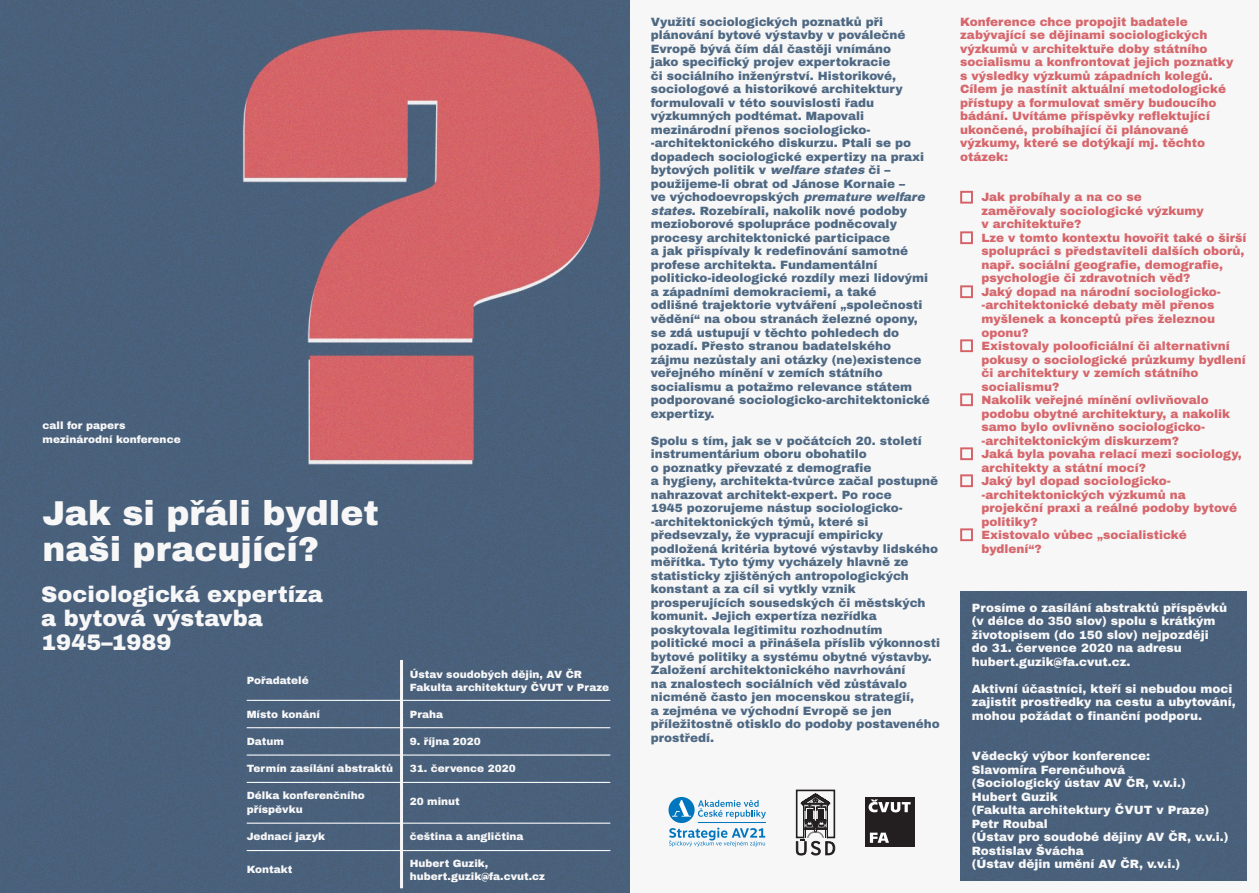
<style>
.page{position:relative;width:1259px;height:893px;background:#fff}
.page>*{position:absolute;margin:0;border:0;box-sizing:border-box;transform-origin:0 0}
.t1{font:900 34.5px/36px "Archivo";color:#f7f7f8}
.t2{font:900 22.5px/24px "Archivo";color:#f7f7f8}
.t3{font:900 12px/13.5px "Archivo";color:#4f6983}
.t4{font:900 12px/13.5px "Archivo";color:#d6676c}
.t5{font:900 12px/13.5px "Archivo";color:#f7f7f8}
.t6{font:900 10.5px/13.5px "Archivo";color:#f7f7f8}
.s1{font-style:italic}
</style>
<div class="page">
<div style="left:629px;top:0;width:630px;height:893px;background:#f7f7f8"></div>
<img style="left:0;top:0;width:629px;height:893px">
<hr style="left:400px;top:660px;width:3px;height:228px;background:#f7f7f8">
<hr style="left:247px;top:727px;width:363px;height:1px;background:#f7f7f8">
<hr style="left:247px;top:754px;width:363px;height:2px;background:#f7f7f8">
<hr style="left:247px;top:782px;width:363px;height:1px;background:#f7f7f8">
<hr style="left:247px;top:823px;width:363px;height:1px;background:#f7f7f8">
<hr style="left:247px;top:850px;width:363px;height:1px;background:#f7f7f8">
<hr style="left:247px;top:700px;width:363px;height:1px;background:#f7f7f8">
<div style="left:668px;top:797px;width:26px;height:26px;background:#0076be;border-radius:50%"></div>
<svg style="left:672px;top:800px;width:19px;height:17px"></svg>
<svg style="left:698px;top:800px;width:68px;height:18px"></svg>
<hr style="left:698px;top:822px;width:68px;height:1px;background:#0076be">
<svg style="left:669px;top:828px;width:96px;height:19px"></svg>
<div style="left:865px;top:797px;width:49px;height:50px;background:#231f20"></div>
<svg style="left:868px;top:799px;width:42px;height:13px"></svg>
<svg style="left:870px;top:833px;width:19px;height:10px"></svg>
<svg style="left:796px;top:790px;width:39px;height:65px"></svg>
<div style="left:960px;top:191px;width:13px;height:13px;border:2px solid #d56267"></div>
<div style="left:960px;top:231px;width:13px;height:13px;border:2px solid #d56267"></div>
<div style="left:960px;top:285px;width:13px;height:13px;border:2px solid #d56267"></div>
<div style="left:960px;top:339px;width:13px;height:13px;border:2px solid #d56267"></div>
<div style="left:960px;top:393px;width:13px;height:13px;border:2px solid #d56267"></div>
<div style="left:960px;top:447px;width:13px;height:13px;border:2px solid #d56267"></div>
<div style="left:960px;top:474px;width:13px;height:13px;border:2px solid #d56267"></div>
<div style="left:960px;top:528px;width:13px;height:13px;border:2px solid #d56267"></div>
<div style="left:960px;top:591px;width:286px;height:289px;background:#49607b"></div>
<p class="t6" style="left:43px;top:419px;width:85px">call for papers</p>
<p class="t6" style="left:43px;top:432px;width:140px">mezinárodní konference</p>
<p class="t1" style="left:43px;top:495px;width:338px">Jak si přáli bydlet naši pracující?</p>
<p class="t2" style="left:41px;top:582px;width:283px">Sociologická expertíza a bytová výstavba</p>
<p class="t2" style="left:41px;top:630px;width:132px">1945–1989</p>
<p class="t6" style="left:247px;top:673px;width:63px">Pořadatelé</p>
<p class="t6" style="left:247px;top:708px;width:75px">Místo konání</p>
<p class="t6" style="left:247px;top:735px;width:39px">Datum</p>
<p class="t6" style="left:247px;top:762px;width:148px">Termín zasílání abstraktů</p>
<p class="t6" style="left:247px;top:789px;width:120px">Délka konferenčního příspěvku</p>
<p class="t6" style="left:247px;top:829px;width:80px">Jednací jazyk</p>
<p class="t6" style="left:247px;top:862px;width:47px">Kontakt</p>
<p class="t6" style="left:410px;top:667px;width:174px">Ústav soudobých dějin, AV ČR</p>
<p class="t6" style="left:410px;top:681px;width:201px">Fakulta architektury ČVUT v Praze</p>
<p class="t6" style="left:410px;top:708px;width:35px">Praha</p>
<p class="t6" style="left:410px;top:735px;width:73px">9. října 2020</p>
<p class="t6" style="left:410px;top:762px;width:107px">31. července 2020</p>
<p class="t6" style="left:410px;top:795px;width:52px">20 minut</p>
<p class="t6" style="left:410px;top:829px;width:115px">čeština a angličtina</p>
<p class="t6" style="left:410px;top:856px;width:80px">Hubert Guzik,</p>
<p class="t6" style="left:410px;top:870px;width:137px">hubert.guzik@fa.cvut.cz</p>
<p class="t3" style="left:651px;top:15px;width:281px">Využití sociologických poznatků při plánování bytové výstavby v poválečné Evropě bývá čím dál častěji vnímáno<br>jako specifický projev expertokracie<br>či sociálního inženýrství. Historikové, sociologové a historikové architektury formulovali v této souvislosti řadu výzkumných podtémat. Mapovali mezinárodní přenos sociologicko--architektonického diskurzu. Ptali se po dopadech sociologické expertizy na praxi bytových politik v <span class="s1">welfare states</span> či – použijeme-li obrat od Jánose Kornaie –<br>ve východoevropských <span class="s1">premature welfare states</span>. Rozebírali, nakolik nové podoby mezioborové spolupráce podněcovaly procesy architektonické participace<br>a jak přispívaly k redefinování samotné profese architekta. Fundamentální politicko-ideologické rozdíly mezi lidovými a západními demokraciemi, a také<br>odlišné trajektorie vytváření „společnosti vědění“ na obou stranách železné opony, se zdá ustupují v těchto pohledech do pozadí. Přesto stranou badatelského zájmu nezůstaly ani otázky (ne)existence veřejného mínění v zemích státního socialismu a potažmo relevance státem podporované sociologicko-architektonické expertizy.</p>
<p class="t3" style="left:651px;top:434px;width:291px">Spolu s tím, jak se v počátcích 20. století instrumentárium oboru obohatilo<br>o poznatky převzaté z demografie<br>a hygieny, architekta-tvůrce začal postupně nahrazovat architekt-expert. Po roce<br>1945 pozorujeme nástup sociologicko--architektonických týmů, které si předsevzaly, že vypracují empiricky podložená kritéria bytové výstavby lidského měřítka. Tyto týmy vycházely hlavně ze statisticky zjištěných antropologických konstant a za cíl si vytkly vznik prosperujících sousedských či městských komunit. Jejich expertíza nezřídka poskytovala legitimitu rozhodnutím politické moci a přinášela příslib výkonnosti bytové politiky a systému obytné výstavby.<br>Založení architektonického navrhování<br>na znalostech sociálních věd zůstávalo nicméně často jen mocenskou strategií,<br>a zejména ve východní Evropě se jen příležitostně otisklo do podoby postaveného prostředí.</p>
<p class="t4" style="left:960px;top:15px;width:275px">Konference chce propojit badatele zabývající se dějinami sociologických výzkumů v architektuře doby státního socialismu a konfrontovat jejich poznatky s výsledky výzkumů západních kolegů.<br>Cílem je nastínit aktuální metodologické přístupy a formulovat směry budoucího bádání. Uvítáme příspěvky reflektující ukončené, probíhající či plánované výzkumy, které se dotýkají mj. těchto otázek:</p>
<p class="t4" style="left:981px;top:191px;width:224px">Jak probíhaly a na co se zaměřovaly sociologické výzkumy v architektuře?</p>
<p class="t4" style="left:981px;top:231px;width:267px">Lze v tomto kontextu hovořit také o širší spolupráci s představiteli dalších oborů, např. sociální geografie, demografie, psychologie či zdravotních věd?</p>
<p class="t4" style="left:981px;top:285px;width:241px">Jaký dopad na národní sociologicko--architektonické debaty měl přenos myšlenek a konceptů přes železnou oponu?</p>
<p class="t4" style="left:981px;top:339px;width:266px">Existovaly polooficiální či alternativní pokusy o sociologické průzkumy bydlení či architektury v zemích státního socialismu?</p>
<p class="t4" style="left:981px;top:393px;width:250px">Nakolik veřejné mínění ovlivňovalo podobu obytné architektury, a nakolik samo bylo ovlivněno sociologicko--architektonickým diskurzem?</p>
<p class="t4" style="left:981px;top:447px;width:262px">Jaká byla povaha relací mezi sociology, architekty a státní mocí?</p>
<p class="t4" style="left:981px;top:474px;width:257px">Jaký byl dopad sociologicko--architektonických výzkumů na projekční praxi a reálné podoby bytové politiky?</p>
<p class="t4" style="left:981px;top:528px;width:207px">Existovalo vůbec „socialistické bydlení“?</p>
<p class="t5" style="left:972px;top:601px;width:257px">Prosíme o zasílání abstraktů příspěvků (v délce do 350 slov) spolu s krátkým životopisem (do 150 slov) nejpozději do 31. července 2020 na adresu hubert.guzik@fa.cvut.cz.</p>
<p class="t5" style="left:972px;top:682px;width:265px">Aktivní účastníci, kteří si nebudou moci zajistit prostředky na cestu a ubytování, mohou požádat o finanční podporu.</p>
<p class="t5" style="left:972px;top:749px;width:180px">Vědecký výbor konference:</p>
<p class="t5" style="left:972px;top:763px;width:155px">Slavomíra Ferenčuhová</p>
<p class="t5" style="left:972px;top:776px;width:216px">(Sociologický ústav AV ČR, v.v.i.)</p>
<p class="t5" style="left:972px;top:790px;width:87px">Hubert Guzik</p>
<p class="t5" style="left:972px;top:803px;width:239px">(Fakulta architektury ČVUT v Praze)</p>
<p class="t5" style="left:972px;top:817px;width:78px">Petr Roubal</p>
<p class="t5" style="left:972px;top:830px;width:258px">(Ústav pro soudobé dějiny AV ČR, v.v.i.)</p>
<p class="t5" style="left:972px;top:844px;width:210px">Rostislav Švácha<br>(Ústav dějin umění AV ČR, v.v.i.)</p>
</div>
